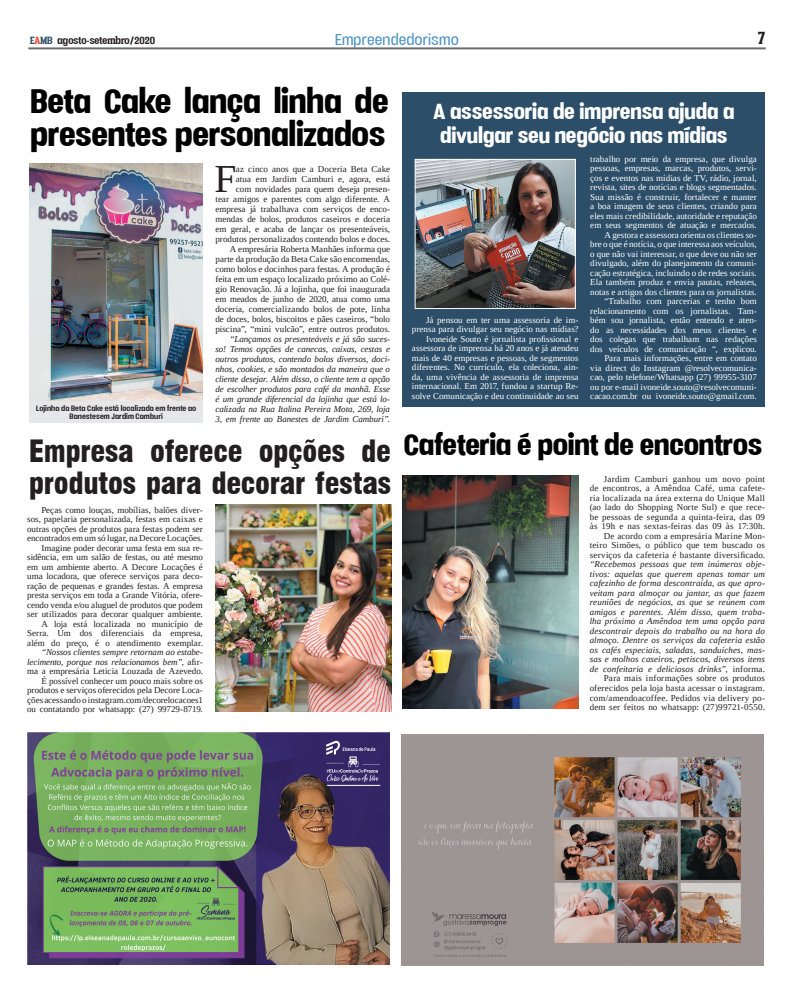
<style>
.page{position:relative;width:794px;height:993px;background:#fff}
.page>*{position:absolute;margin:0;border:0;box-sizing:border-box;transform-origin:0 0}
.t1{font:39.5px "Liberation Serif";color:#231f20}
.t2{font:900 39px/33px "Vacer Sans Personal";letter-spacing:-.01em;color:#000}
.t3{font:900 34px "Vacer Sans Personal";letter-spacing:-.01em;color:#000}
.t4{font:900 condensed 30px/32px "Swiss 721 BT";letter-spacing:-.01em;color:#231f20}
.t5{font:900 25px/24px "Vacer Sans Personal";letter-spacing:-.01em;color:#fff}
.t6{font:700 20px "Vacer Serif Personal";color:#231f20}
.t7{font:18px "Vacer Sans Personal";color:#4a90c4}
.t8{font:700 12px "Vacer Serif Personal";color:#231f20}
.t9{font:9px/9.5px "Liberation Serif";letter-spacing:.005em;color:#231f20;text-align:right}
.t10{font:9px/9.5px "Liberation Serif";color:#fff;text-align:right}
.t11{font:italic 9px/9.5px "Liberation Serif";letter-spacing:.01em;color:#231f20;text-align:justify}
.t12{font:700 9px/8px "Vacer Sans Personal";letter-spacing:.005em;color:#231f20;text-align:center}
.s1{color:#2c4e68}
.s2{color:#eb4534}
.s3{font-style:italic}
.s4{font-style:normal}
</style>
<div class="page">
<hr style="left:28px;top:47px;width:737px;height:2px;background:#6b6b6e">
<div style="left:403px;top:92px;width:362px;height:315px;background:#2c4e68"></div>
<img style="left:30px;top:163px;width:173px;height:238px">
<img style="left:401px;top:734px;width:362px;height:231px">
<img style="left:215px;top:504px;width:176px;height:206px">
<img style="left:403px;top:475px;width:175px;height:233px">
<div style="left:30px;top:401px;width:173px;height:21px;background:#e6e7e9"></div>
<img style="left:416px;top:161px;width:158px;height:146px">
<div style="left:414px;top:159px;width:162px;height:150px;border:1px solid #fff"></div>
<img style="left:28px;top:732px;width:362px;height:232px">
<h3 class="t8" style="left:30px;top:33px;width:126px"><span class="s1">E</span><span class="s2">A</span><span class="s1">MB</span> agosto-setembro/2020</h3>
<h3 class="t6" style="left:758px;top:27px;width:9px">7</h3>
<h3 class="t7" style="left:335px;top:29px;width:125px">Empreendedorismo</h3>
<h2 class="t2" style="left:30px;top:84px;width:360px">Beta Cake lança linha de presentes personalizados</h2>
<p class="t12" style="left:36px;top:404px;width:162px">Lojinha da Beta Cake está localizada em frente ao<br>Banestesem Jardim Camburi</p>
<p class="t9" style="left:215px;top:163px;width:176px;line-height:10px">az cinco anos que a Doceria Beta Cake<br>atua em Jardim Camburi e, agora, está<br>com novidades para quem deseja presen-<br>tear amigos e parentes com algo diferente. A empresa já trabalhava com serviços de enco&shy;mendas de bolos, produtos caseiros e doceria em geral, e acaba de lançar os presenteáveis, produtos personalizados contendo bolos e doces.<br>A empresária Roberta Manhães informa que parte da produção da Beta Cake são encomendas, como bolos e docinhos para festas. A produção é feita em um espaço localizado próximo ao Colé&shy;gio Renovação. Já a lojinha, que foi inaugurada em meados de junho de 2020, atua como uma doceria, comercializando bolos de pote, linha de doces, bolos, biscoitos e pães caseiros, “bolo piscina”, “mini vulcão”, entre outros produtos.</p>
<p class="t11" style="left:215px;top:333px;width:176px;line-height:10px;text-indent:14px">“Lançamos os presenteáveis e já são suces&shy;so! Temos opções de canecas, caixas, cestas e outros produtos, contendo bolos diversos, doci&shy;nhos, cookies, e são montados da maneira que o cliente desejar. Além disso, o cliente tem a opção de escolher produtos para café da manhã. Esse é um grande diferencial da lojinha que está lo&shy;calizada na Rua Italina Pereira Mota, 269, loja 3, em frente ao Banestes de Jardim Camburi”.</p>
<h1 class="t1" style="left:214px;top:153px;width:23px">F</h1>
<h3 class="t4" style="left:29px;top:435px;width:364px">Empresa oferece opções de produtos para decorar festas</h3>
<p class="t9" style="left:27px;top:504px;width:177px">Peças como louças, mobílias, balões diver&shy;sos, papelaria personalizada, festas em caixas e outras opções de produtos para festas podem ser encontrados em um só lugar, na Decore Locações.<br>Imagine poder decorar uma festa em sua re&shy;sidência, em um salão de festas, ou até mesmo em um ambiente aberto. A Decore Locações é uma locadora, que oferece serviços para deco&shy;ração de pequenas e grandes festas. A empresa presta serviços em toda a Grande Vitória, ofere&shy;cendo venda e/ou aluguel de produtos que podem ser utilizados para decorar qualquer ambiente.<br>A loja está localizada no município de Serra. Um dos diferenciais da empresa, além do preço, é o atendimento exemplar.</p>
<p class="t9" style="left:27px;top:647px;width:177px"><span class="s3">“Nossos clientes sempre retornam ao estabe&shy;lecimento, porque nos relacionamos bem”</span>, afir&shy;ma a empresária Leticia Louzada de Azevedo.<br>É possível conhecer um pouco mais sobre os produtos e serviços oferecidos pela Decore Loca&shy;ções acessando o instagram.com/decorelocacoes1 ou contatando por whatsapp: (27) 99729-8719.</p>
<h3 class="t5" style="left:433px;top:99px;width:302px">A assessoria de imprensa ajuda a divulgar seu negócio nas mídias</h3>
<p class="t10" style="left:412px;top:314px;width:168px">Já pensou em ter uma assessoria de im&shy;prensa para divulgar seu negócio nas mídias?<br>Ivoneide Souto é jornalista profissional e assessora de imprensa há 20 anos e já atendeu mais de 40 empresas e pessoas, de segmentos diferentes. No currículo, ela coleciona, ain&shy;da, uma vivência de assessoria de imprensa internacional. Em 2017, fundou a startup Re&shy;solve Comunicação e deu continuidade ao seu</p>
<p class="t10" style="left:590px;top:154px;width:168px">trabalho por meio da empresa, que divulga pessoas, empresas, marcas, produtos, servi&shy;ços e eventos nas mídias de TV, rádio, jornal, revista, sites de notícias e blogs segmentados.<br>Sua missão é construir, fortalecer e manter a boa imagem de seus clientes, criando para eles mais credibilidade, autoridade e reputação em seus segmentos de atuação e mercados.<br>A gestora e assessora orienta os clientes so-<br>bre o que é notícia, o que interessa aos veículos, o que não vai interessar, o que deve ou não ser divulgado, além do planejamento da comuni&shy;cação estratégica, incluindo o de redes sociais.<br>Ela também produz e envia pautas, releases, notas e artigos dos clientes para os jornalistas. “Trabalho com parcerias e tenho bom relacionamento com os jornalistas. Tam&shy;bém sou jornalista, então entendo e aten&shy;do as necessidades dos meus clientes e dos colegas que trabalham nas redações dos veículos de comunicação “, explicou.<br>Para mais informações, entre em contato<br>via direct do Instagram @resolvecomunica&shy;cao, pelo telefone/Whatsapp (27) 99955-3107 ou por e-mail ivoneide.souto@resolvecomuni&shy;cacao.com.br ou ivoneide.souto@gmail.com.</p>
<h3 class="t3" style="left:404px;top:425px;width:360px">Cafeteria é point de encontros</h3>
<p class="t9" style="left:590px;top:473px;width:177px">Jardim Camburi ganhou um novo point<br>de encontros, a Amêndoa Café, uma cafete&shy;ria localizada na área externa do Unique Mall (ao lado do Shopping Norte Sul) e que rece&shy;be pessoas de segunda a quinta-feira, das 09 às 19h e nas sextas-feiras das 09 às 17:30h.<br>De acordo com a empresária Marine Mon&shy;teiro Simões, o público que tem buscado os serviços da cafeteria é bastante diversificado.</p>
<p class="t11" style="left:590px;top:559px;width:177px;text-align:right">“Recebemos pessoas que tem inúmeros obje&shy;tivos: aquelas que querem apenas tomar um cafezinho de forma descontraída, as que apro&shy;veitam para almoçar ou jantar, as que fazem reuniões de negócios, as que se reúnem com amigos e parentes. Além disso, quem traba&shy;lha próximo a Amêndoa tem uma opção para descontrair depois do trabalho ou na hora do almoço. Dentre os serviços da cafeteria estão os cafés especiais, saladas, sanduíches, mas&shy;sas e molhos caseiros, petiscos, diversos itens de confeitaria e deliciosos drinks<span class="s4">”, informa.<br>Para mais informações sobre os produtos oferecidos pela loja basta acessar o instagram. com/amendoacoffee. Pedidos via delivery po&shy;dem ser feitos no whatsapp: (27)99721-0550.</span></p>
</div>
